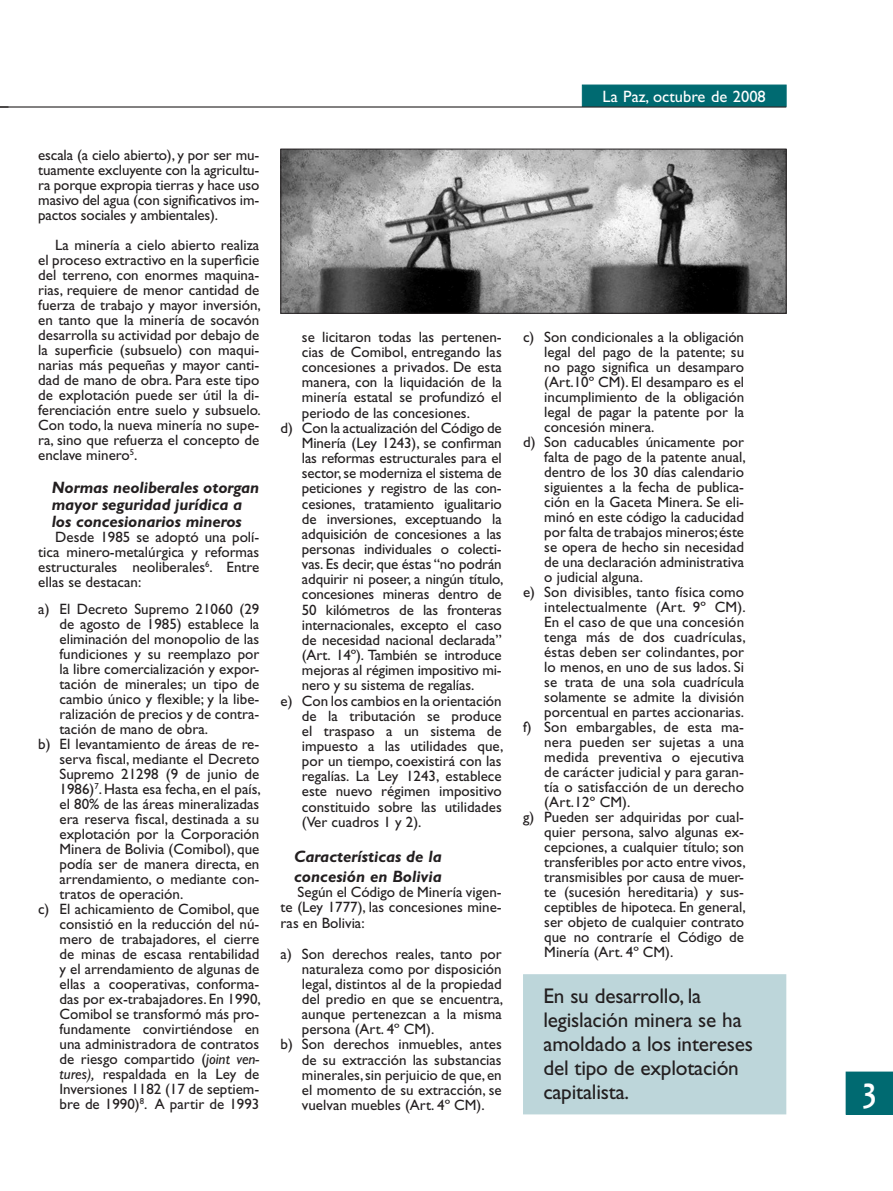
<style>
.page{position:relative;width:893px;height:1191px;background:#fff}
.page>*{position:absolute;margin:0;border:0;box-sizing:border-box;transform-origin:0 0}
.t1{font:700 36px "Candara";color:#fff;scale:.8 1}
.Citas{font:21.3px/24px "Gill Sans";letter-spacing:-.01em;color:#231f20}
.Subtítulos{font:italic 700 16.5px/17.2px "Gill Sans";letter-spacing:-.005em;color:#231f20}
.t2{font:16.5px "Gill Sans";color:#fff}
.Texto_sangrado{font:15px/15px "Gill Sans";color:#231f20;text-align:justify}
.Texto{font:15px/15px "Gill Sans";color:#231f20;text-align:justify}
.s1{font-style:italic}
</style>
<div class="page">
<div style="left:582px;top:85px;width:204px;height:22px;background:#006a71"></div>
<div style="left:846px;top:1071px;width:47px;height:43px;background:#006a71"></div>
<hr style="left:0;top:106px;width:786px;height:2px;background:#231f20">
<img style="left:283px;top:151px;width:501px;height:160px">
<div style="left:281px;top:149px;width:505px;height:164px;border:1px solid #231f20"></div>
<div style="left:523px;top:974px;width:263px;height:140px;background:#bdd6da;border:2px solid #bdd6da"></div>
<p class="Texto" style="left:38px;top:148px;width:223px">escala (a cielo abierto), y por ser mu&shy;tuamente excluyente con la agricultu&shy;ra porque expropia tierras y hace uso masivo del agua (con significativos im&shy;pactos sociales y ambientales).</p>
<p class="Texto" style="left:38px;top:238px;width:224px;text-indent:17px">La minería a cielo abierto realiza el proceso extractivo en la superficie del terreno, con enormes maquina&shy;rias, requiere de menor cantidad de fuerza de trabajo y mayor inversión, en tanto que la minería de socavón desarrolla su actividad por debajo de la superficie (subsuelo) con maqui&shy;narias más pequeñas y mayor canti&shy;dad de mano de obra. Para este tipo de explotación puede ser útil la di&shy;ferenciación entre suelo y subsuelo.<br>Con todo, la nueva minería no supe&shy;ra, sino que refuerza el concepto de enclave minero<sup>5</sup>.</p>
<p class="Subtítulos" style="left:52px;top:478px;width:209px">Normas neoliberales otorgan mayor seguridad jurídica a los concesionarios mineros</p>
<p class="Texto" style="left:38px;top:529px;width:223px;text-indent:17px">Desde 1985 se adoptó una polí&shy;tica minero-metalúrgica y reformas estructurales neoliberales<sup>6</sup>. Entre ellas se destacan:</p>
<p class="Texto_sangrado" style="left:60px;top:601px;width:201px;text-indent:-21px">a) El Decreto Supremo 21060 (29 de agosto de 1985) establece la eliminación del monopolio de las fundiciones y su reemplazo por la libre comercialización y expor&shy;tación de minerales; un tipo de cambio único y flexible; y la libe&shy;ralización de precios y de contra&shy;tación de mano de obra.</p>
<p class="Texto_sangrado" style="left:60px;top:736px;width:203px;text-indent:-21px">b) El levantamiento de áreas de re&shy;serva fiscal, mediante el Decreto Supremo 21298 (9 de junio de 1986)<sup>7</sup>. Hasta esa fecha, en el país, el 80% de las áreas mineralizadas era reserva fiscal, destinada a su explotación por la Corporación Minera de Bolivia (Comibol), que podía ser de manera directa, en arrendamiento, o mediante con&shy;tratos de operación.</p>
<p class="Texto_sangrado" style="left:60px;top:901px;width:203px;text-indent:-21px">c) El achicamiento de Comibol, que consistió en la reducción del nú&shy;mero de trabajadores, el cierre de minas de escasa rentabilidad y el arrendamiento de algunas de ellas a cooperativas, conforma&shy;das por ex-trabajadores. En 1990, Comibol se transformó más pro&shy;fundamente convirtiéndose en una administradora de contratos de riesgo compartido (<span class="s1">joint ven&shy;tures),</span> respaldada en la Ley de Inversiones 1182 (17 de septiem&shy;bre de 1990)<sup>8</sup>. A partir de 1993</p>
<p class="t2" style="left:603px;top:87px;width:165px">La Paz, octubre de 2008</p>
<p class="Texto_sangrado" style="left:302px;top:329px;width:201px">se licitaron todas las pertenen&shy;cias de Comibol, entregando las concesiones a privados. De esta manera, con la liquidación de la minería estatal se profundizó el periodo de las concesiones.</p>
<p class="Texto_sangrado" style="left:302px;top:420px;width:203px;text-indent:-21px">d) Con la actualización del Código de Minería (Ley 1243), se confirman las reformas estructurales para el sector, se moderniza el sistema de peticiones y registro de las con&shy;cesiones, tratamiento igualitario de inversiones, exceptuando la adquisición de concesiones a las personas individuales o colecti&shy;vas. Es decir, que éstas “no podrán adquirir ni poseer, a ningún título, concesiones mineras dentro de 50 kilómetros de las fronteras internacionales, excepto el caso de necesidad nacional declarada” (Art. 14º). También se introduce mejoras al régimen impositivo mi&shy;nero y su sistema de regalías.</p>
<p class="Texto_sangrado" style="left:302px;top:693px;width:203px;text-indent:-21px">e) Con los cambios en la orientación de la tributación se produce el traspaso a un sistema de impuesto a las utilidades que, por un tiempo, coexistirá con las regalías. La Ley 1243, establece este nuevo régimen impositivo constituido sobre las utilidades (Ver cuadros 1 y 2).</p>
<p class="Subtítulos" style="left:294px;top:847px;width:149px;line-height:19.8px">Características de la concesión en Bolivia</p>
<p class="Texto" style="left:281px;top:884px;width:223px;text-indent:17px">Según el Código de Minería vigen&shy;te (Ley 1777), las concesiones mine&shy;ras en Bolivia:</p>
<p class="Texto_sangrado" style="left:302px;top:946px;width:203px;text-indent:-21px">a) Son derechos reales, tanto por naturaleza como por disposición legal, distintos al de la propiedad del predio en que se encuentra, aunque pertenezcan a la misma persona (Art. 4º CM).</p>
<p class="Texto_sangrado" style="left:302px;top:1037px;width:201px;text-indent:-21px">b) Son derechos inmuebles, antes de su extracción las substancias minerales, sin perjuicio de que, en el momento de su extracción, se vuelvan muebles (Art. 4º CM).</p>
<p class="Texto_sangrado" style="left:544px;top:329px;width:201px;text-indent:-21px">c) Son condicionales a la obligación legal del pago de la patente; su no pago significa un desamparo (Art.10º CM). El desamparo es el incumplimiento de la obligación legal de pagar la patente por la concesión minera.</p>
<p class="Texto_sangrado" style="left:544px;top:434px;width:203px;text-indent:-21px">d) Son caducables únicamente por falta de pago de la patente anual, dentro de los 30 días calendario siguientes a la fecha de publica&shy;ción en la Gaceta Minera. Se eli&shy;minó en este código la caducidad por falta de trabajos mineros; éste se opera de hecho sin necesidad de una declaración administrativa o judicial alguna.</p>
<p class="Texto_sangrado" style="left:544px;top:584px;width:203px;text-indent:-21px">e) Son divisibles, tanto física como intelectualmente (Art. 9º CM).<br>En el caso de que una concesión tenga más de dos cuadrículas, éstas deben ser colindantes, por lo menos, en uno de sus lados. Si se trata de una sola cuadrícula solamente se admite la división porcentual en partes accionarias.</p>
<p class="Texto_sangrado" style="left:544px;top:719px;width:201px;text-indent:-21px">f) Son embargables, de esta ma&shy;nera pueden ser sujetas a una medida preventiva o ejecutiva de carácter judicial y para garan&shy;tía o satisfacción de un derecho (Art.12º CM).</p>
<p class="Texto_sangrado" style="left:544px;top:809px;width:203px;text-indent:-21px">g) Pueden ser adquiridas por cual&shy;quier persona, salvo algunas ex&shy;cepciones, a cualquier título; son transferibles por acto entre vivos, transmisibles por causa de muer&shy;te (sucesión hereditaria) y sus&shy;ceptibles de hipoteca. En general, ser objeto de cualquier contrato que no contraríe el Código de Minería (Art. 4º CM).</p>
<p class="Citas" style="left:543px;top:983px;width:211px">En su desarrollo, la legislación minera se ha amoldado a los intereses del tipo de explotación capitalista.</p>
<p class="t1" style="left:863px;top:1068px;width:18px">3</p>
</div>
